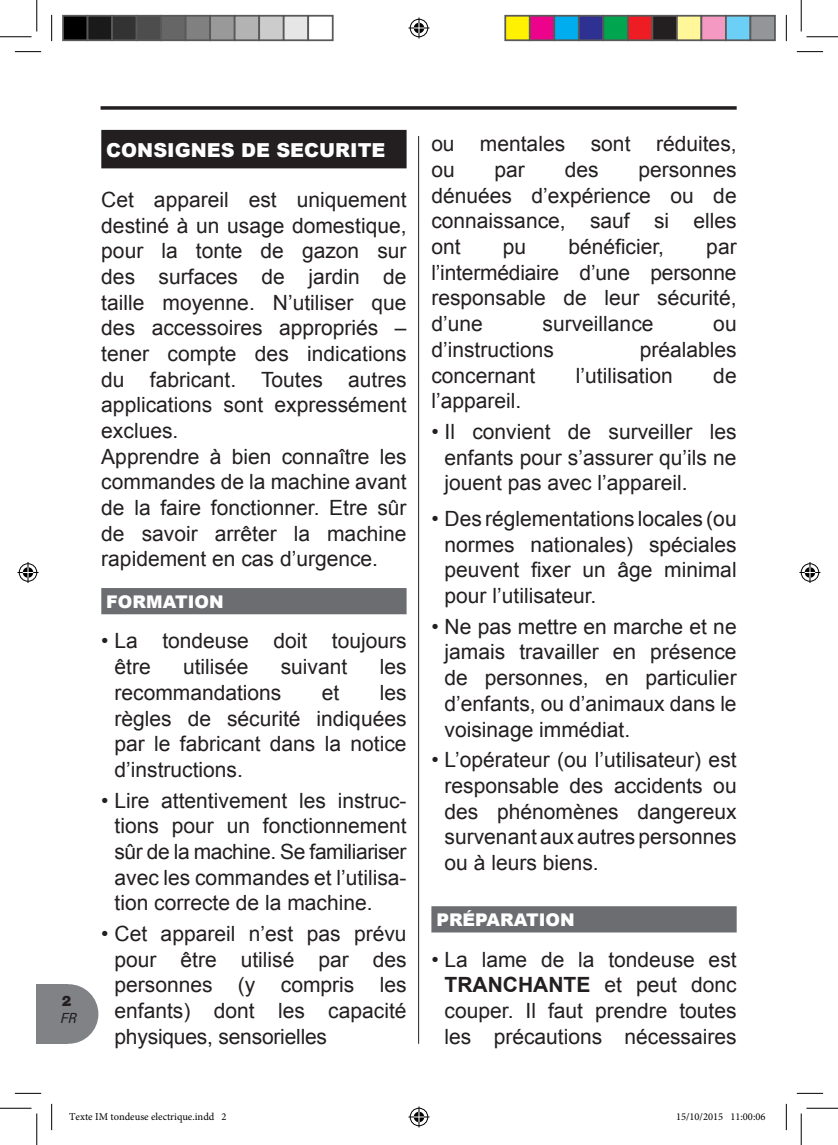
<style>
.page{position:relative;width:838px;height:1145px;background:#fff}
.page>*{position:absolute;margin:0;border:0;box-sizing:border-box;transform-origin:0 0}
.t1{font:21px/25.7px "Arial";color:#231f20;text-align:justify}
.t2{font:900 19.25px "Arial";color:#fff}
.t3{font:900 17.5px "Arial";color:#fff}
.t4{font:italic 14px "Clemente P Dah";color:#231f20}
.t5{font:800 14px "Clemente P Daq";color:#231f20}
.t6{font:10.5px "Minion Pro";color:#000}
.s1{font-weight:700}
</style>
<div class="page">
<svg style="left:100px;top:106px;width:636px;height:4px;background:#3e3a3b"></svg>
<div style="left:37px;top:984px;width:31px;height:60px;background:#808285"></div>
<div style="left:39px;top:984px;width:59px;height:60px;background:#808285;border-radius:50%"></div>
<hr style="left:418px;top:136px;width:1px;height:908px;background:#231f20">
<div style="left:101px;top:130px;width:305px;height:38px;background:#231f20"></div>
<div style="left:101px;top:588px;width:305px;height:26px;background:#6c6d70"></div>
<div style="left:431px;top:906px;width:305px;height:26px;background:#6c6d70"></div>
<svg style="left:15px;top:51px;width:26px;height:1px"></svg>
<svg style="left:796px;top:51px;width:27px;height:1px"></svg>
<svg style="left:15px;top:1093px;width:26px;height:1px"></svg>
<svg style="left:796px;top:1093px;width:27px;height:1px"></svg>
<svg style="left:51px;top:15px;width:1px;height:26px"></svg>
<svg style="left:51px;top:1104px;width:1px;height:26px"></svg>
<svg style="left:786px;top:15px;width:1px;height:26px"></svg>
<svg style="left:786px;top:1104px;width:1px;height:26px"></svg>
<hr style="left:0;top:36px;width:32px;height:1px;background:#000">
<hr style="left:806px;top:36px;width:31px;height:1px;background:#000">
<hr style="left:0;top:1108px;width:32px;height:1px;background:#000">
<hr style="left:806px;top:1108px;width:31px;height:1px;background:#000">
<hr style="left:36px;top:0;width:1px;height:31px;background:#000">
<hr style="left:36px;top:1113px;width:1px;height:32px;background:#000">
<hr style="left:800px;top:0;width:1px;height:31px;background:#000">
<hr style="left:800px;top:1113px;width:1px;height:32px;background:#000">
<svg style="left:408px;top:18px;width:21px;height:21px"></svg>
<svg style="left:408px;top:1106px;width:21px;height:21px"></svg>
<svg style="left:18px;top:562px;width:21px;height:21px"></svg>
<svg style="left:799px;top:562px;width:21px;height:21px"></svg>
<div style="left:63px;top:16px;width:25px;height:24px;background:#000"></div>
<div style="left:62px;top:15px;width:26px;height:26px;border:2px solid #595959"></div>
<div style="left:88px;top:16px;width:24px;height:24px;background:#1a1a1a"></div>
<div style="left:87px;top:15px;width:26px;height:26px;border:2px solid #595959"></div>
<div style="left:112px;top:16px;width:25px;height:24px;background:#333"></div>
<div style="left:111px;top:15px;width:26px;height:26px;border:2px solid #595959"></div>
<div style="left:137px;top:16px;width:24px;height:24px;background:#4d4d4d"></div>
<div style="left:136px;top:15px;width:26px;height:26px;border:2px solid #595959"></div>
<div style="left:161px;top:16px;width:25px;height:24px;background:#666"></div>
<div style="left:160px;top:15px;width:26px;height:26px;border:2px solid #595959"></div>
<div style="left:186px;top:16px;width:24px;height:24px;background:#808080"></div>
<div style="left:185px;top:15px;width:26px;height:26px;border:2px solid #595959"></div>
<div style="left:210px;top:16px;width:25px;height:24px;background:#999"></div>
<div style="left:209px;top:15px;width:26px;height:26px;border:2px solid #595959"></div>
<div style="left:235px;top:16px;width:24px;height:24px;background:#b3b3b3"></div>
<div style="left:234px;top:15px;width:26px;height:26px;border:2px solid #595959"></div>
<div style="left:259px;top:16px;width:25px;height:24px;background:#ccc"></div>
<div style="left:258px;top:15px;width:26px;height:26px;border:2px solid #595959"></div>
<div style="left:284px;top:16px;width:24px;height:24px;background:#e6e6e6"></div>
<div style="left:283px;top:15px;width:26px;height:26px;border:2px solid #595959"></div>
<div style="left:307px;top:15px;width:26px;height:26px;border:2px solid #595959"></div>
<div style="left:505px;top:16px;width:24px;height:24px;background:#fff101"></div>
<div style="left:504px;top:15px;width:26px;height:26px;border:2px solid #595959"></div>
<div style="left:529px;top:16px;width:25px;height:24px;background:#ed028c"></div>
<div style="left:529px;top:15px;width:26px;height:26px;border:2px solid #595959"></div>
<div style="left:554px;top:16px;width:24px;height:24px;background:#00aeef"></div>
<div style="left:553px;top:15px;width:26px;height:26px;border:2px solid #595959"></div>
<div style="left:578px;top:16px;width:25px;height:24px;background:#2e3092"></div>
<div style="left:578px;top:15px;width:26px;height:26px;border:2px solid #595959"></div>
<div style="left:603px;top:16px;width:24px;height:24px;background:#00a54f"></div>
<div style="left:602px;top:15px;width:26px;height:26px;border:2px solid #595959"></div>
<div style="left:627px;top:16px;width:25px;height:24px;background:#ee1d23"></div>
<div style="left:627px;top:15px;width:26px;height:26px;border:2px solid #595959"></div>
<div style="left:652px;top:16px;width:24px;height:24px;background:#231f20"></div>
<div style="left:651px;top:15px;width:26px;height:26px;border:2px solid #595959"></div>
<div style="left:676px;top:16px;width:25px;height:24px;background:#fff79a"></div>
<div style="left:676px;top:15px;width:26px;height:26px;border:2px solid #595959"></div>
<div style="left:701px;top:16px;width:24px;height:24px;background:#f499c2"></div>
<div style="left:700px;top:15px;width:26px;height:26px;border:2px solid #595959"></div>
<div style="left:725px;top:16px;width:25px;height:24px;background:#6bcff6"></div>
<div style="left:725px;top:15px;width:26px;height:26px;border:2px solid #595959"></div>
<div style="left:750px;top:16px;width:24px;height:24px;background:#939598"></div>
<div style="left:749px;top:15px;width:26px;height:26px;border:2px solid #595959"></div>
<p class="t5" style="left:61px;top:993px;width:12px">2</p>
<p class="t4" style="left:61px;top:1010px;width:17px">FR</p>
<p class="t2" style="left:106px;top:136px;width:281px">CONSIGNES DE SECU RITE</p>
<p class="t1" style="left:101px;top:187px;width:307px;text-align:left">Cet appareil est uniquement destiné à un usage domestique, pour la tonte de gazon sur des surfaces de jardin de taille moyenne. N’utiliser que des accessoires appropriés – tener compte des indications du fabricant. Toutes autres applications sont expressément exclues.<br>Apprendre à bien connaître les commandes de la machine avant de la faire fonctionner. Etre sûr de savoir arrêter la machine rapidement en cas d’urgence.</p>
<p class="t3" style="left:106px;top:589px;width:28px">FORMA</p>
<p class="t3" style="left:175px;top:589px;width:50px">TION</p>
<p class="t1" style="left:114px;top:628px;width:293px;text-indent:-13px">• La tondeuse doit toujours être</p>
<p class="t1" style="left:183px;top:654px;width:67px">utilisée</p>
<p class="t1" style="left:281px;top:654px;width:68px">suivant</p>
<p class="t1" style="left:379px;top:654px;width:28px">les</p>
<p class="t1" style="left:114px;top:680px;width:168px">recommandations</p>
<p class="t1" style="left:322px;top:680px;width:19px">et</p>
<p class="t1" style="left:114px;top:680px;width:293px;text-indent:265px">les règles de sécurité indiquées par le fabricant dans la notice d’instructions.</p>
<p class="t1" style="left:114px;top:788px;width:293px;text-indent:-13px">• Lire attentivement les instruc&shy;tions pour un fonctionnement sûr de la machine. Se familiariser avec les commandes et l’utilisa&shy;tion correcte de la machine.</p>
<p class="t1" style="left:114px;top:921px;width:293px;text-indent:-13px">• Cet appareil n’est pas prévu pour être utilisé par des personnes (y compris les enfants) dont les capacité physiques, sensorielles</p>
<p class="t1" style="left:431px;top:131px;width:307px">ou mentales sont réduites, ou</p>
<p class="t1" style="left:494px;top:157px;width:32px">par</p>
<p class="t1" style="left:564px;top:157px;width:35px">des</p>
<p class="t1" style="left:431px;top:157px;width:307px;text-indent:207px">personnes dénuées d’expérience ou de connaissance, sauf si elles ont</p>
<p class="t1" style="left:502px;top:234px;width:25px">pu</p>
<p class="t1" style="left:568px;top:234px;width:97px">bénéficier,</p>
<p class="t1" style="left:431px;top:234px;width:307px;text-indent:275px">par l’intermédiaire d’une personne responsable de leur sécurité, d’une</p>
<p class="t1" style="left:542px;top:311px;width:112px">surveillance</p>
<p class="t1" style="left:713px;top:311px;width:25px">ou</p>
<p class="t1" style="left:431px;top:337px;width:124px">d’instructions</p>
<p class="t1" style="left:639px;top:337px;width:98px">préalables</p>
<p class="t1" style="left:431px;top:363px;width:105px">concernant</p>
<p class="t1" style="left:575px;top:363px;width:98px">l’utilisation</p>
<p class="t1" style="left:713px;top:363px;width:25px">de</p>
<p class="t1" style="left:431px;top:388px;width:91px">l’appareil.</p>
<p class="t1" style="left:444px;top:419px;width:293px;text-indent:-13px">• Il convient de surveiller les enfants pour s’assurer qu’ils ne jouent pas avec l’appareil.</p>
<p class="t1" style="left:444px;top:506px;width:293px;text-indent:-13px">• Des réglementations locales (ou normes nationales) spéciales peuvent fixer un âge minimal pour l’utilisateur.</p>
<p class="t1" style="left:444px;top:614px;width:293px;text-indent:-13px">• Ne pas mettre en marche et ne jamais travailler en présence de personnes, en particulier d’enfants, ou d’animaux dans le voisinage immédiat.</p>
<p class="t1" style="left:444px;top:747px;width:293px;text-indent:-13px">• L’opérateur (ou l’utilisateur) est responsable des accidents ou des phénomènes dangereux survenant aux autres personnes ou à leurs biens.</p>
<p class="t3" style="left:436px;top:907px;width:53px">PRÉPARA</p>
<p class="t3" style="left:526px;top:907px;width:50px">TION</p>
<p class="t1" style="left:444px;top:947px;width:293px;text-indent:-13px">• La lame de la tondeuse est <span class="s1">TRANCHANTE</span> et peut donc couper. Il faut prendre toutes les précautions nécessaires</p>
<p class="t6" style="left:69px;top:1109px;width:159px">Texte IM tondeuse electrique.indd 2</p>
<p class="t6" style="left:676px;top:1109px;width:91px">15/10/2015 11:00:06</p>
</div>
